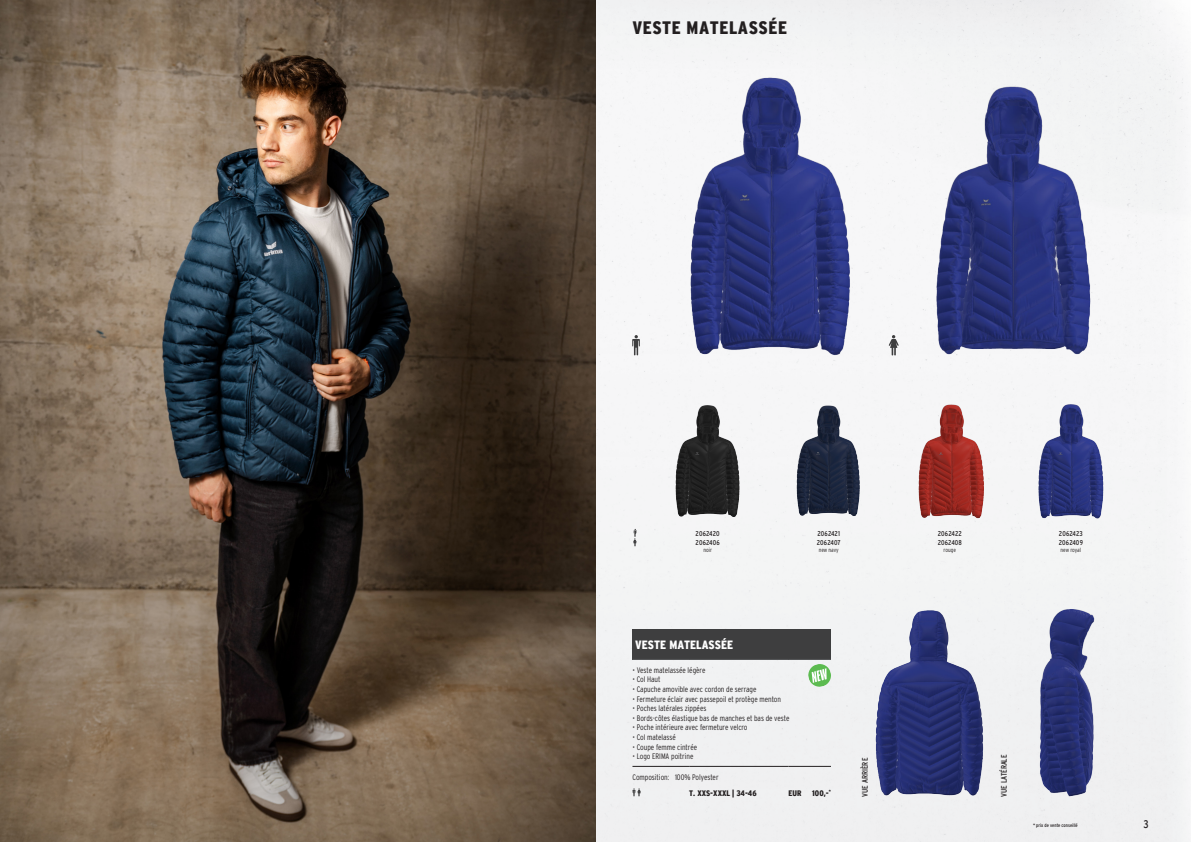
<style>
.page{position:relative;width:1191px;height:842px;background:#fff}
.page>*{position:absolute;margin:0;border:0;box-sizing:border-box;transform-origin:0 0}
.t1{font:900 condensed 18px "Interstate";letter-spacing:.03em;color:#231f20}
.KIT_iBox_Headline{font:900 condensed 12px "Interstate";color:#fff}
.t2{font:condensed 11px "Interstate";color:#231f20}
.KIT_iBox_Material{font:300 8px "Interstate Condensed";color:#231f20}
.KIT_iBox_Preis{font:900 condensed 8px "Interstate";color:#231f20}
.t3{font:8px "Interstate Condensed";color:#231f20}
.t4{font:7px/8.4px "Interstate Condensed";letter-spacing:.025em;color:#231f20}
.t5{font:300 6px "Interstate Condensed";color:#231f20}
.t6{font:5px "Interstate Condensed";color:#231f20}
</style>
<div class="page">
<div style="left:595px;top:0;width:595px;height:842px;background:#f3f4f4"></div>
<img style="left:659px;top:400px;width:96px;height:127px">
<img style="left:901px;top:400px;width:97px;height:127px">
<img style="left:673px;top:74px;width:195px;height:281px">
<img style="left:781px;top:400px;width:95px;height:127px">
<img style="left:1023px;top:400px;width:95px;height:127px">
<img style="left:917px;top:74px;width:195px;height:281px">
<svg style="left:632px;top:335px;width:8px;height:20px"></svg>
<svg style="left:888px;top:335px;width:10px;height:20px"></svg>
<svg style="left:633px;top:529px;width:4px;height:17px"></svg>
<img style="left:870px;top:604px;width:117px;height:193px">
<img style="left:1009px;top:604px;width:116px;height:193px">
<img style="left:0;top:0;width:595px;height:842px">
<div style="left:632px;top:629px;width:199px;height:30px;background:#3e3e3f"></div>
<hr style="left:632px;top:659px;width:57px;height:1px;background:#57585a">
<hr style="left:689px;top:659px;width:99px;height:1px;background:#57585a">
<hr style="left:788px;top:659px;width:43px;height:1px;background:#57585a">
<hr style="left:632px;top:766px;width:57px;height:1px;background:#231f20">
<hr style="left:689px;top:766px;width:99px;height:1px;background:#231f20">
<hr style="left:788px;top:766px;width:43px;height:1px;background:#231f20">
<svg style="left:632px;top:788px;width:9px;height:8px"></svg>
<svg style="left:807px;top:663px;width:25px;height:25px"></svg>
<h1 class="t1" style="left:632px;top:18px;width:156px">VESTE MATELASSÉE</h1>
<p class="t4" style="left:695px;top:530px;width:26px">2062420<br>2062406</p>
<p class="t5" style="left:703px;top:547px;width:10px">noir</p>
<p class="t4" style="left:817px;top:530px;width:25px">2062421<br>2062407</p>
<p class="t5" style="left:818px;top:547px;width:22px">new navy</p>
<p class="t4" style="left:937px;top:530px;width:26px">2062422<br>2062408</p>
<p class="t5" style="left:943px;top:547px;width:14px">rouge</p>
<p class="t4" style="left:1058px;top:530px;width:26px">2062423<br>2062409</p>
<p class="t5" style="left:1060px;top:547px;width:22px">new royal</p>
<p class="KIT_iBox_Headline" style="left:635px;top:638px;width:99px">VESTE MATELASSÉE</p>
<p class="KIT_iBox_Material" style="left:632px;top:665px;width:74px">• Veste matelassée légère</p>
<p class="KIT_iBox_Material" style="left:632px;top:675px;width:30px">• Col Haut</p>
<p class="KIT_iBox_Material" style="left:632px;top:685px;width:125px">• Capuche amovible avec cordon de serrage</p>
<p class="KIT_iBox_Material" style="left:632px;top:694px;width:150px">• Fermeture éclair avec passepoil et protège menton</p>
<p class="KIT_iBox_Material" style="left:632px;top:704px;width:75px">• Poches latérales zippées</p>
<p class="KIT_iBox_Material" style="left:632px;top:713px;width:158px">• Bords-côtes élastique bas de manches et bas de veste</p>
<p class="KIT_iBox_Material" style="left:632px;top:723px;width:117px">• Poche intérieure avec fermeture velcro</p>
<p class="KIT_iBox_Material" style="left:632px;top:733px;width:45px">• Col matelassé</p>
<p class="KIT_iBox_Material" style="left:632px;top:742px;width:66px">• Coupe femme cintrée</p>
<p class="KIT_iBox_Material" style="left:632px;top:752px;width:63px">• Logo ERIMA poitrine</p>
<p class="KIT_iBox_Material" style="left:632px;top:772px;width:88px">Composition: 100% Polyester</p>
<p class="KIT_iBox_Preis" style="left:689px;top:788px;width:69px">T. XXS-XXXL | 34-46</p>
<p class="KIT_iBox_Preis" style="left:788px;top:788px;width:15px">EUR</p>
<p class="KIT_iBox_Preis" style="left:812px;top:788px;width:20px">100,-<sup>*</sup></p>
<p class="t3" style="left:860px;top:797px;width:40px;rotate:-90deg">VUE ARRIÈRE</p>
<p class="t3" style="left:999px;top:797px;width:44px;rotate:-90deg">VUE LATÉRALE</p>
<p class="t6" style="left:1033px;top:822px;width:46px">* prix de vente conseillé</p>
<h3 class="t2" style="left:1143px;top:818px;width:7px">3</h3>
</div>
